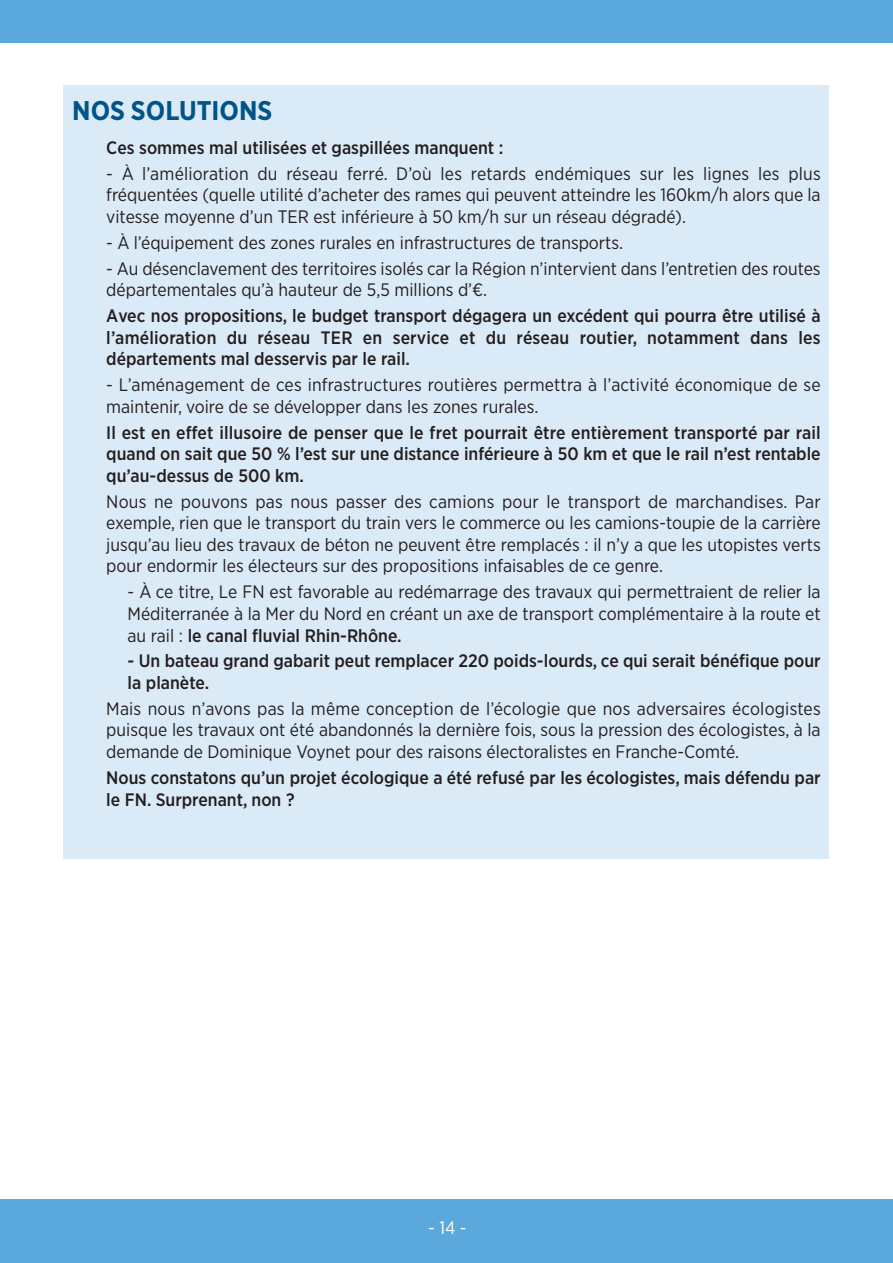
<style>
.page{position:relative;width:893px;height:1263px;background:#fff}
.page>*{position:absolute;margin:0;border:0;box-sizing:border-box;transform-origin:0 0}
.t1{font:700 27px "Gotham Narrow";color:#015487}
.t2{font:18px/21.6px "Gotham Narrow";color:#231f20;text-align:justify}
.t3{font:500 18px/21.6px "Gotham Narrow";color:#231f20;text-align:justify}
.t4{font:18px "Gotham Narrow";color:#fff}
.s1{font-weight:500}
</style>
<div class="page">
<div style="left:64px;top:85px;width:765px;height:774px;background:#dbeaf7"></div>
<div style="left:0;top:0;width:893px;height:43px;background:#5ba8dc"></div>
<div style="left:0;top:1199px;width:893px;height:64px;background:#5ba8dc"></div>
<h1 class="t1" style="left:72px;top:93px;width:202px">NOS SOLUTIONS</h1>
<p class="t3" style="left:106px;top:136px;width:399px">ces sommes mal utilisées et gaspillées manquent :</p>
<p class="t2" style="left:106px;top:162px;width:716px">- À l’amélioration du réseau ferré. D’où les retards endémiques sur les lignes les plus fréquentées (quelle utilité d’acheter des rames qui peuvent atteindre les 160km/h alors que la vitesse moyenne d’un Ter est inférieure à 50 km/h sur un réseau dégradé).</p>
<p class="t2" style="left:106px;top:231px;width:518px">- À l’équipement des zones rurales en infrastructures de transports.</p>
<p class="t2" style="left:106px;top:257px;width:716px">- au désenclavement des territoires isolés car la région n’intervient dans l’entretien des routes départementales qu’à hauteur de 5,5 millions d’€.</p>
<p class="t3" style="left:106px;top:305px;width:716px">Avec nos propositions, le budget transport dégagera un excédent qui pourra être utilisé à l’amélioration du réseau TER en service et du réseau routier, notamment dans les départements mal desservis par le rail.</p>
<p class="t2" style="left:106px;top:374px;width:716px">- L’aménagement de ces infrastructures routières permettra à l’activité économique de se maintenir, voire de se développer dans les zones rurales.</p>
<p class="t3" style="left:106px;top:421px;width:716px">il est en effet illusoire de penser que le fret pourrait être entièrement transporté par rail quand on sait que 50 % l’est sur une distance inférieure à 50 km et que le rail n’est rentable qu’au-dessus de 500 km.</p>
<p class="t2" style="left:106px;top:490px;width:716px">Nous ne pouvons pas nous passer des camions pour le transport de marchandises. Par exemple, rien que le transport du train vers le commerce ou les camions-toupie de la carrière jusqu’au lieu des travaux de béton ne peuvent être remplacés : il n’y a que les utopistes verts pour endormir les électeurs sur des propositions infaisables de ce genre.</p>
<p class="t2" style="left:128px;top:581px;width:695px">- À ce titre, Le FN est favorable au redémarrage des travaux qui permettraient de relier la méditerranée à la mer du Nord en créant un axe de transport complémentaire à la route et au rail : <span class="s1">le canal fluvial Rhin-Rhône.</span></p>
<p class="t3" style="left:128px;top:650px;width:695px">- Un bateau grand gabarit peut remplacer 220 poids-lourds, ce qui serait bénéfique pour la planète.</p>
<p class="t2" style="left:106px;top:697px;width:716px">mais nous n’avons pas la même conception de l’écologie que nos adversaires écologistes puisque les travaux ont été abandonnés la dernière fois, sous la pression des écologistes, à la demande de Dominique Voynet pour des raisons électoralistes en Franche-Comté.</p>
<p class="t3" style="left:106px;top:766px;width:716px">nous constatons qu’un projet écologique a été refusé par les écologistes, mais défendu par le Fn. Surprenant, non ?</p>
<p class="t4" style="left:428px;top:1217px;width:40px">-14-</p>
</div>
